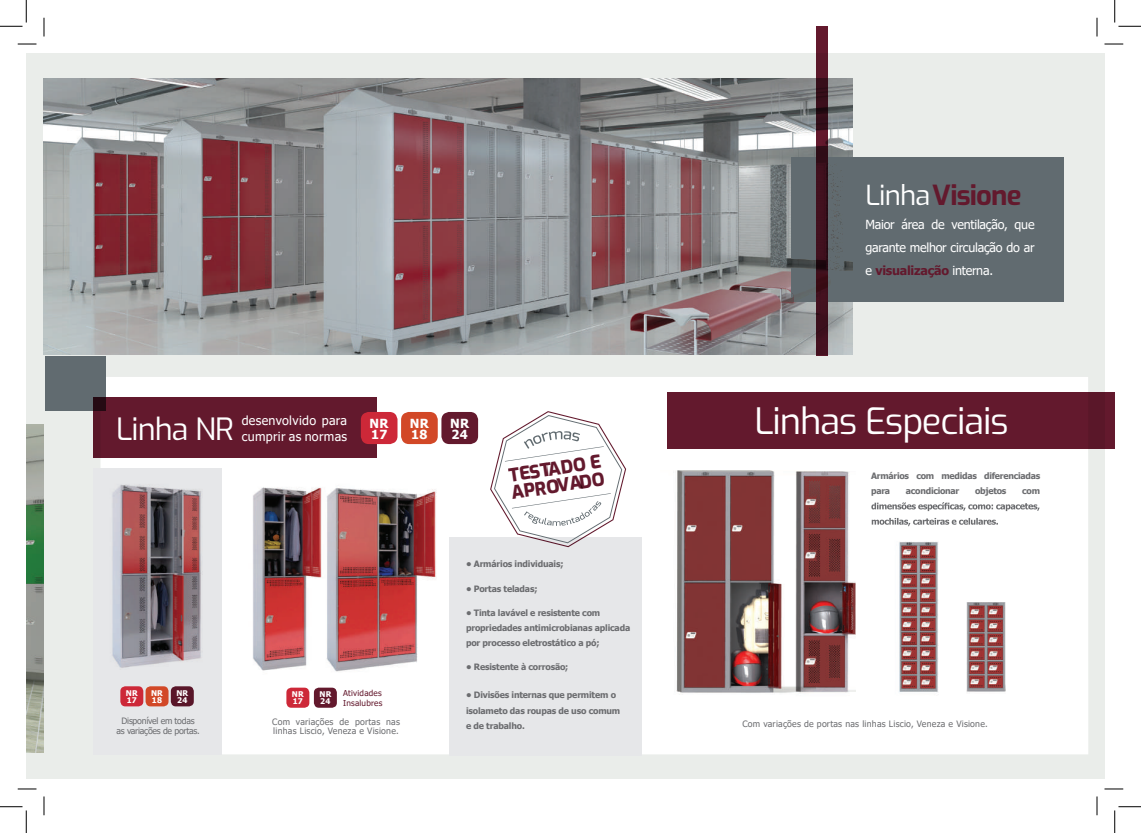
<style>
.page{position:relative;width:1141px;height:833px;background:#fff}
.page>*{position:absolute;margin:0;border:0;box-sizing:border-box;transform-origin:0 0}
.t1{font:36.25px "Exo";letter-spacing:-.03em;color:#fff}
.t2{font:30.62px "Exo";letter-spacing:-.03em;color:#fff}
.t3{font:700 27.5px "Exo";letter-spacing:-.03em;color:#63192d}
.t4{font:800 18.25px/17.5px "Exo";color:#63192d}
.t5{font:12.5px/22.8px "Tahoma";letter-spacing:-.02em;color:#fff;text-align:justify}
.t6{font:12.5px/15.2px "Tahoma";letter-spacing:.025em;color:#fff}
.t7{font:700 12.5px/11.2px "Tahoma";letter-spacing:.025em;color:#fff}
.t8{font:700 8.75px/15.2px "Tahoma";letter-spacing:-.02em;color:#6c6d70}
.t9{font:8.75px/9.1px "Tahoma";letter-spacing:.025em;color:#6c6d70}
.t10{font:8.75px/9.1px "Tahoma";letter-spacing:-.03em;color:#6c6d70;text-align:center}
.t11{font:8.12px/10px "Tahoma";letter-spacing:.025em;color:#63192d}
.t12{font:700 7.88px/7px "Tahoma";letter-spacing:.025em;color:#fff}
.s1{font-weight:400;color:#fff}
.s2{font-weight:700;color:#63192d}
</style>
<div class="page">
<div style="left:26px;top:54px;width:1056px;height:724px;background:#eaedea"></div>
<div style="left:100px;top:377px;width:988px;height:377px;background:#fff"></div>
<img style="left:26px;top:424px;width:18px;height:328px">
<img style="left:44px;top:79px;width:808px;height:275px">
<img style="left:676px;top:470px;width:107px;height:223px">
<img style="left:783px;top:471px;width:72px;height:222px">
<svg style="left:816px;top:26px;width:11px;height:329px;background:#461120"></svg>
<div style="left:790px;top:158px;width:272px;height:144px;background:#616b70"></div>
<img style="left:966px;top:602px;width:39px;height:90px">
<svg style="left:871px;top:502px;width:168px;height:9px"></svg>
<svg style="left:871px;top:518px;width:126px;height:8px"></svg>
<img style="left:899px;top:541px;width:40px;height:151px">
<div style="left:45px;top:356px;width:60px;height:54px;background:#616b70"></div>
<div style="left:93px;top:397px;width:284px;height:60px;background:#63192d"></div>
<div style="left:361px;top:411px;width:36px;height:33px;background:#cd2838;border-radius:8px"></div>
<div style="left:93px;top:468px;width:129px;height:286px;background:#e6e7e9"></div>
<img style="left:112px;top:484px;width:90px;height:184px">
<div style="left:120px;top:686px;width:23px;height:20px;background:#cd2838;border-radius:5px"></div>
<div style="left:145px;top:686px;width:23px;height:20px;background:#d24827;border-radius:5px"></div>
<div style="left:171px;top:686px;width:23px;height:20px;background:#591629;border-radius:5px"></div>
<div style="left:448px;top:536px;width:193px;height:218px;background:#e6e7e9"></div>
<div style="left:401px;top:411px;width:36px;height:33px;background:#d24827;border-radius:8px"></div>
<div style="left:441px;top:411px;width:37px;height:33px;background:#63192d;border-radius:8px"></div>
<img style="left:327px;top:488px;width:110px;height:184px">
<img style="left:253px;top:487px;width:74px;height:184px">
<div style="left:286px;top:687px;width:23px;height:20px;background:#cd2838;border-radius:5px"></div>
<div style="left:314px;top:687px;width:23px;height:20px;background:#63192d;border-radius:5px"></div>
<div style="left:666px;top:392px;width:448px;height:56px;background:#63192d"></div>
<svg style="left:490px;top:411px;width:136px;height:136px"></svg>
<svg style="left:18px;top:43px;width:18px;height:2px"></svg>
<svg style="left:1104px;top:43px;width:19px;height:2px"></svg>
<svg style="left:18px;top:788px;width:18px;height:1px"></svg>
<svg style="left:1104px;top:788px;width:19px;height:1px"></svg>
<svg style="left:43px;top:18px;width:2px;height:18px"></svg>
<svg style="left:43px;top:796px;width:2px;height:18px"></svg>
<svg style="left:1096px;top:18px;width:1px;height:18px"></svg>
<svg style="left:1096px;top:796px;width:1px;height:18px"></svg>
<svg style="left:0;top:0;width:27px;height:27px"></svg>
<svg style="left:0;top:806px;width:27px;height:26px"></svg>
<svg style="left:1114px;top:0;width:26px;height:27px"></svg>
<svg style="left:1114px;top:806px;width:26px;height:26px"></svg>
<h2 class="t2" style="left:116px;top:406px;width:119px">Linha NR</h2>
<h3 class="t6" style="left:242px;top:413px;width:107px">desenvolvido para cumprir as normas</h3>
<h3 class="t7" style="left:369px;top:417px;width:21px">NR<br>17</h3>
<h3 class="t7" style="left:410px;top:417px;width:21px">NR<br>18</h3>
<h3 class="t7" style="left:450px;top:417px;width:21px">NR<br>24</h3>
<h3 class="t4" style="left:507px;top:465px;width:96px;rotate:-8deg">TESTADO E<br>APROVADO</h3>
<p class="t12" style="left:126px;top:689px;width:13px">NR<br>17</p>
<p class="t12" style="left:151px;top:689px;width:13px">NR<br>18</p>
<p class="t12" style="left:176px;top:689px;width:13px">NR<br>24</p>
<p class="t10" style="left:116px;top:716px;width:85px">Disponível em todas as variações de portas.</p>
<p class="t12" style="left:292px;top:691px;width:13px">NR<br>17</p>
<p class="t12" style="left:319px;top:691px;width:13px">NR<br>24</p>
<p class="t11" style="left:343px;top:688px;width:41px">Atividades<br>Insalubres</p>
<p class="t9" style="left:272px;top:717px;width:129px">Com variações de portas nas linhas Liscio, Veneza e Visione.</p>
<p class="t8" style="left:466px;top:556px;width:99px">• Armários individuais;</p>
<p class="t8" style="left:466px;top:580px;width:73px">• Portas teladas;</p>
<p class="t8" style="left:466px;top:605px;width:166px;line-height:14.9px">• Tinta lavável e resistente com propriedades antimicrobianas aplicada por processo eletrostático a pó;</p>
<p class="t8" style="left:466px;top:659px;width:104px">• Resistente à corrosão;</p>
<p class="t8" style="left:466px;top:687px;width:156px">• Divisões internas que permitem o isolameto das roupas de uso comum e de trabalho.</p>
<h3 class="t3" style="left:865px;top:175px;width:158px"><span class="s1">Linha</span>Visione</h3>
<h3 class="t5" style="left:865px;top:213px;width:171px">Maior área de ventilação, que garante melhor circulação do ar e <span class="s2">visualização</span> interna.</h3>
<h1 class="t1" style="left:754px;top:394px;width:256px">Linhas Especiais</h1>
<p class="t8" style="left:871px;top:468px;width:170px">Armários com medidas diferenciadas para</p>
<p class="t8" style="left:905px;top:483px;width:55px">acondicionar</p>
<p class="t8" style="left:975px;top:483px;width:33px">objetos</p>
<p class="t8" style="left:1022px;top:483px;width:19px">com</p>
<p class="t9" style="left:742px;top:718px;width:247px">Com variações de portas nas linhas Liscio, Veneza e Visione.</p>
</div>
